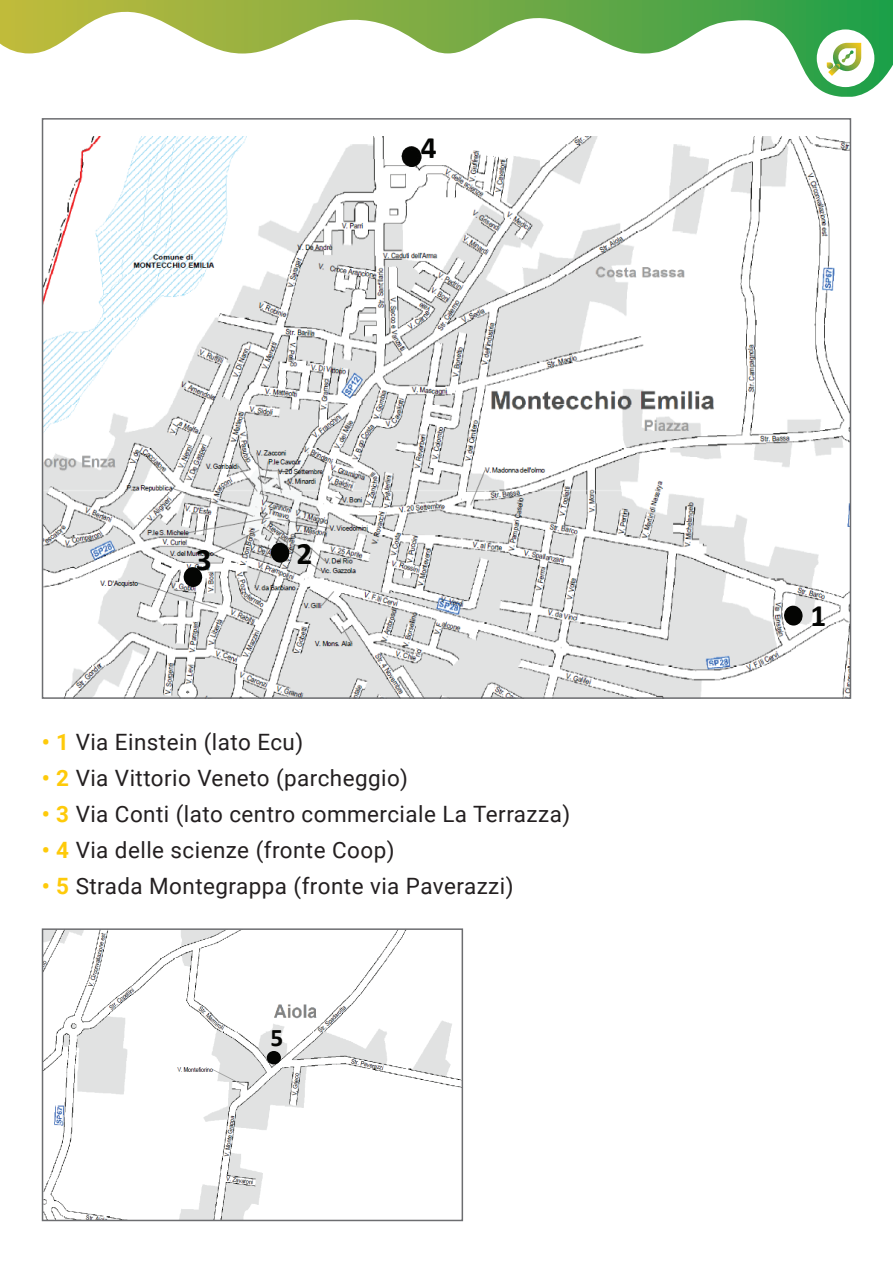
<style>
.page{position:relative;width:893px;height:1263px;background:#fff}
.page>*{position:absolute;margin:0;border:0;box-sizing:border-box;transform-origin:0 0}
.t1{font:700 31.35px "Calibri";color:#040503}
.t2{font:700 25.35px "Calibri";color:#040503}
.t3{font:22.5px "Roboto";letter-spacing:.02em;color:#231f20}
.s1{font-weight:700;color:#feca0a}
</style>
<div class="page">
<svg style="left:0;top:0;width:893px;height:97px"></svg>
<div style="left:817px;top:29px;width:57px;height:58px;background:#fff;border-radius:50%"></div>
<svg style="left:827px;top:43px;width:34px;height:33px"></svg>
<img style="left:45px;top:137px;width:803px;height:559px">
<svg style="left:270px;top:542px;width:20px;height:21px"></svg>
<svg style="left:783px;top:605px;width:20px;height:21px"></svg>
<svg style="left:183px;top:566px;width:20px;height:22px"></svg>
<img style="left:402px;top:146px;width:19px;height:20px">
<img style="left:45px;top:931px;width:415px;height:287px">
<div style="left:267px;top:1051px;width:14px;height:13px;background:#040503;border-radius:50%"></div>
<div style="left:42px;top:928px;width:421px;height:293px;border:2px solid #6c6d70"></div>
<h1 class="t1" style="left:421px;top:125px;width:17px">4</h1>
<h1 class="t1" style="left:196px;top:537px;width:17px">3</h1>
<h1 class="t1" style="left:297px;top:531px;width:17px">2</h1>
<p class="t3" style="left:42px;top:727px;width:263px"><span class="s1">• 1</span> Via Einstein (lato Ecu)</p>
<p class="t3" style="left:42px;top:763px;width:368px"><span class="s1">• 2</span> Via Vittorio Veneto (parcheggio)</p>
<p class="t3" style="left:42px;top:799px;width:530px"><span class="s1">• 3</span> Via Conti (lato centro commerciale La Terrazza)</p>
<p class="t3" style="left:42px;top:835px;width:354px"><span class="s1">• 4</span> Via delle scienze (fronte Coop)</p>
<p class="t3" style="left:42px;top:871px;width:473px"><span class="s1">• 5</span> Strada Montegrappa (fronte via Paverazzi)</p>
<p class="t2" style="left:270px;top:1019px;width:14px">5</p>
<h1 class="t1" style="left:810px;top:593px;width:17px">1</h1>
</div>
